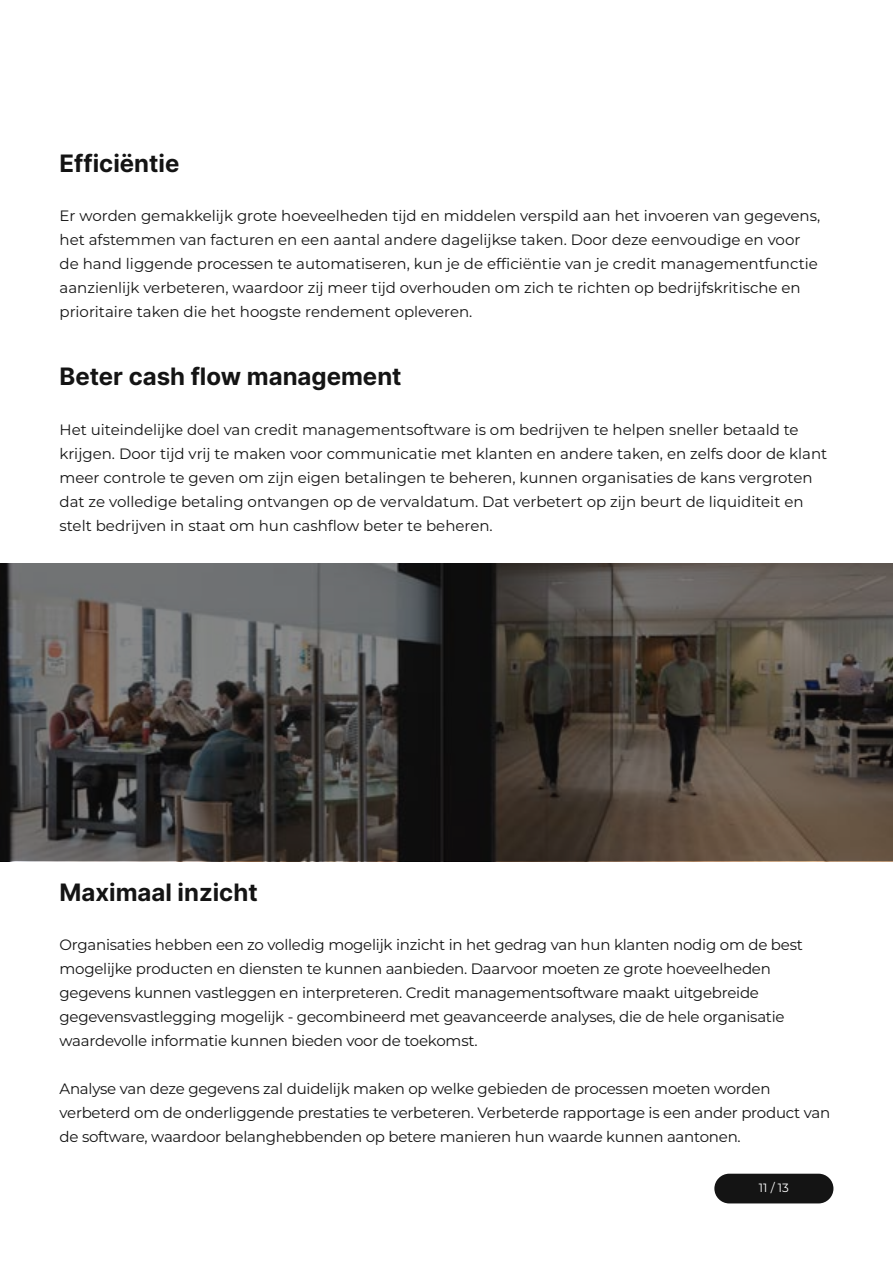
<style>
.page{position:relative;width:893px;height:1263px;background:#fff}
.page>*{position:absolute;margin:0;border:0;box-sizing:border-box;transform-origin:0 0}
.t1{font:24px "Inter";color:#141414}
.t2{font:100 15px/24px "Montserrat";letter-spacing:-.015em;color:#141414}
.t3{font:100 12px "Montserrat";color:#fff}
</style>
<div class="page">
<svg style="left:0;top:563px;width:893px;height:298px;background:#4a4541"></svg>
<div style="left:714px;top:1174px;width:119px;height:29px;background:#141414;border-radius:15px"></div>
<h1 class="t1" style="left:60px;top:146px;width:121px">Efficiëntie</h1>
<p class="t2" style="left:60px;top:203px;width:762px">Er worden gemakkelijk grote hoeveelheden tijd en middelen verspild aan het invoeren van gegevens, het afstemmen van facturen en een aantal andere dagelijkse taken. Door deze eenvoudige en voor de hand liggende processen te automatiseren, kun je de efficiëntie van je credit managementfunctie aanzienlijk verbeteren, waardoor zij meer tijd overhouden om zich te richten op bedrijfskritische en prioritaire taken die het hoogste rendement opleveren.</p>
<h1 class="t1" style="left:60px;top:359px;width:344px">Beter cash flow management</h1>
<p class="t2" style="left:60px;top:417px;width:769px">Het uiteindelijke doel van credit managementsoftware is om bedrijven te helpen sneller betaald te krijgen. Door tijd vrij te maken voor communicatie met klanten en andere taken, en zelfs door de klant meer controle te geven om zijn eigen betalingen te beheren, kunnen organisaties de kans vergroten dat ze volledige betaling ontvangen op de vervaldatum. Dat verbetert op zijn beurt de liquiditeit en stelt bedrijven in staat om hun cashflow beter te beheren.</p>
<h1 class="t1" style="left:60px;top:875px;width:200px">Maximaal inzicht</h1>
<p class="t2" style="left:60px;top:932px;width:745px">Organisaties hebben een zo volledig mogelijk inzicht in het gedrag van hun klanten nodig om de best mogelijke producten en diensten te kunnen aanbieden. Daarvoor moeten ze grote hoeveelheden gegevens kunnen vastleggen en interpreteren. Credit managementsoftware maakt uitgebreide gegevensvastlegging mogelijk - gecombineerd met geavanceerde analyses, die de hele organisatie waardevolle informatie kunnen bieden voor de toekomst.</p>
<p class="t2" style="left:60px;top:1076px;width:772px">Analyse van deze gegevens zal duidelijk maken op welke gebieden de processen moeten worden verbeterd om de onderliggende prestaties te verbeteren. Verbeterde rapportage is een ander product van de software, waardoor belanghebbenden op betere manieren hun waarde kunnen aantonen.</p>
<p class="t3" style="left:759px;top:1180px;width:32px">11 / 13</p>
</div>
